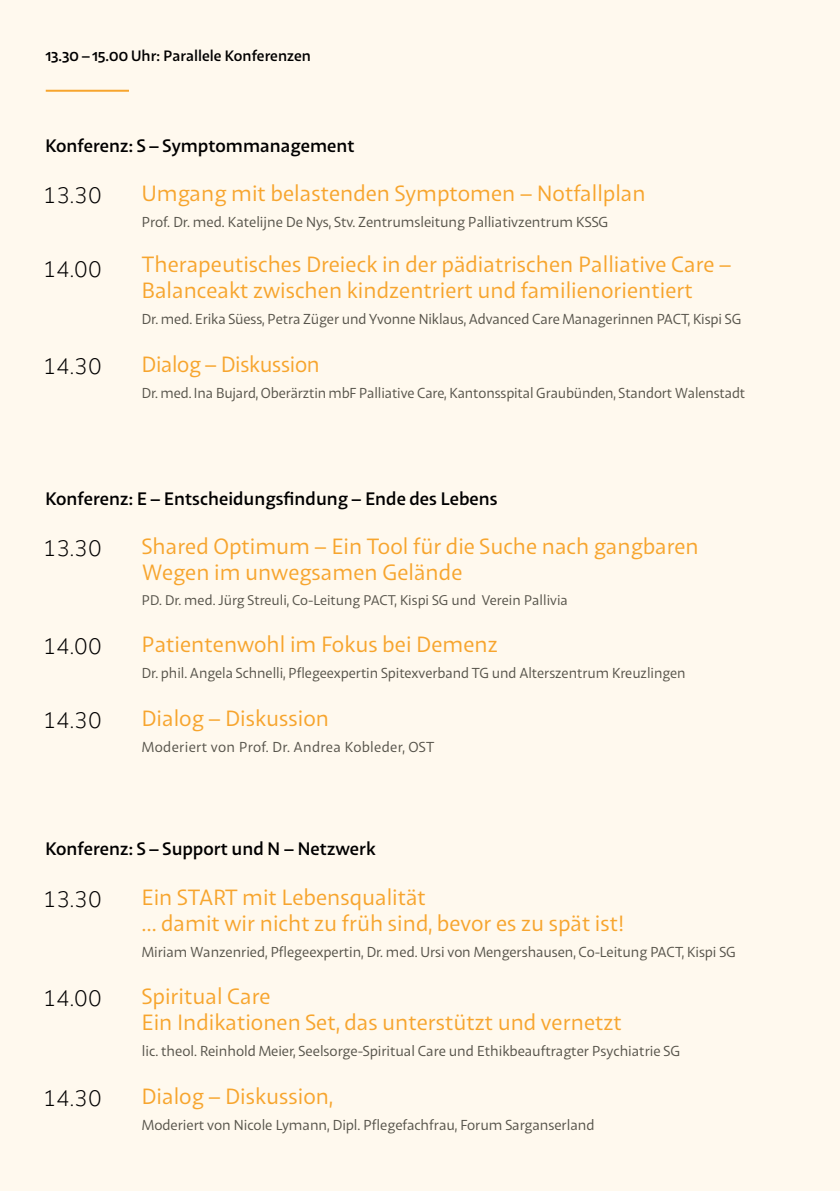
<style>
.page{position:relative;width:840px;height:1191px;background:#fff}
.page>*{position:absolute;margin:0;border:0;box-sizing:border-box;transform-origin:0 0}
.Titel_Workshop_orang{font:22px/26px "Plein";color:#f7a52e}
.Uhrzeiten{font:300 22px "Apparat";letter-spacing:-.02em;color:#000}
.Programmpunkte{font:500 18px "Plein";color:#000}
.mitteltitel{font:500 15px "Plein";color:#000}
.Name{font:14.4px "Plein";letter-spacing:-.005em;color:#57544b}
.Titel_Workshop_orang-2{font:14.4px "Plein";letter-spacing:-.005em;color:#57544b}
.Name-2{font:14.4px "Plein";letter-spacing:.02em;color:#57544b}
.Titel_Workshop_orang-3{font:14px "Plein";color:#57544b}
</style>
<div class="page">
<div style="left:0;top:0;width:839px;height:1191px;background:#fff9ee"></div>
<hr style="left:46px;top:90px;width:83px;height:2px;background:#f7a52e">
<p class="mitteltitel" style="left:45px;top:46px;width:267px">13.30 –15.00 Uhr: Parallele Konferenzen</p>
<p class="Programmpunkte" style="left:45px;top:134px;width:311px">Konferenz: S – Symptommanagement</p>
<p class="Uhrzeiten" style="left:42px;top:182px;width:61px">13.30</p>
<p class="Titel_Workshop_orang" style="left:142px;top:180px;width:505px">Umgang mit belastenden Symptomen – Notfallplan</p>
<p class="Name" style="left:142px;top:213px;width:468px">Prof. Dr. med. Katelijne De Nys, Stv. Zentrumsleitung Palliativzentrum KSSG</p>
<p class="Uhrzeiten" style="left:42px;top:256px;width:61px">14.00</p>
<p class="Titel_Workshop_orang" style="left:142px;top:251px;width:590px">Therapeutisches Dreieck in der pädiatrischen Palliative Care –<br>Balanceakt zwischen kindzentriert und familienorientiert</p>
<p class="Name" style="left:142px;top:310px;width:600px">Dr. med. Erika Süess, Petra Züger und Yvonne Niklaus, Advanced Care Managerinnen PACT, Kispi SG</p>
<p class="Uhrzeiten" style="left:42px;top:353px;width:61px">14.30</p>
<p class="Titel_Workshop_orang" style="left:142px;top:351px;width:179px">Dialog – Diskussion</p>
<p class="Name" style="left:142px;top:383px;width:604px">Dr. med. Ina Bujard, Oberärztin mbF Palliative Care, Kantonsspital Graubünden, Standort Walenstadt</p>
<p class="Programmpunkte" style="left:45px;top:486px;width:453px">Konferenz: E – Entscheidungsfindung – Ende des Lebens</p>
<p class="Uhrzeiten" style="left:42px;top:535px;width:61px">13.30</p>
<p class="Titel_Workshop_orang" style="left:142px;top:533px;width:558px">Shared Optimum – Ein Tool für die Suche nach gangbaren<br>Wegen im unwegsamen Gelände</p>
<p class="Titel_Workshop_orang-3" style="left:142px;top:590px;width:427px">PD. Dr. med. Jürg Streuli, Co-Leitung PACT, Kispi SG und Verein Pallivia</p>
<p class="Uhrzeiten" style="left:42px;top:633px;width:61px">14.00</p>
<p class="Titel_Workshop_orang" style="left:142px;top:631px;width:357px">Patientenwohl im Fokus bei Demenz</p>
<p class="Name" style="left:142px;top:664px;width:545px">Dr. phil. Angela Schnelli, Pflegeexpertin Spitexverband TG und Alterszentrum Kreuzlingen</p>
<p class="Uhrzeiten" style="left:42px;top:707px;width:61px">14.30</p>
<p class="Titel_Workshop_orang" style="left:142px;top:704px;width:188px">Dialog – Diskussion</p>
<p class="Name-2" style="left:142px;top:737px;width:294px">Moderiert von Prof. Dr. Andrea Kobleder, OST</p>
<p class="Programmpunkte" style="left:45px;top:837px;width:332px">Konferenz: S – Support und N – Netzwerk</p>
<p class="Uhrzeiten" style="left:42px;top:886px;width:61px">13.30</p>
<p class="Titel_Workshop_orang" style="left:142px;top:883px;width:483px">Ein START mit Lebensqualität<br>… damit wir nicht zu früh sind, bevor es zu spät ist!</p>
<p class="Titel_Workshop_orang-2" style="left:142px;top:942px;width:595px">Miriam Wanzenried, Pflegeexpertin, Dr. med. Ursi von Mengershausen, Co-Leitung PACT, Kispi SG</p>
<p class="Uhrzeiten" style="left:42px;top:985px;width:61px">14.00</p>
<p class="Titel_Workshop_orang" style="left:142px;top:983px;width:481px">Spiritual Care<br>Ein Indikationen Set, das unterstützt und vernetzt</p>
<p class="Titel_Workshop_orang-2" style="left:142px;top:1041px;width:539px">lic. theol. Reinhold Meier, Seelsorge-Spiritual Care und Ethikbeauftragter Psychiatrie SG</p>
<p class="Uhrzeiten" style="left:42px;top:1085px;width:61px">14.30</p>
<p class="Titel_Workshop_orang" style="left:142px;top:1082px;width:192px">Dialog – Diskussion,</p>
<p class="Titel_Workshop_orang-2" style="left:142px;top:1115px;width:454px">Moderiert von Nicole Lymann, Dipl. Pflegefachfrau, Forum Sarganserland</p>
</div>
